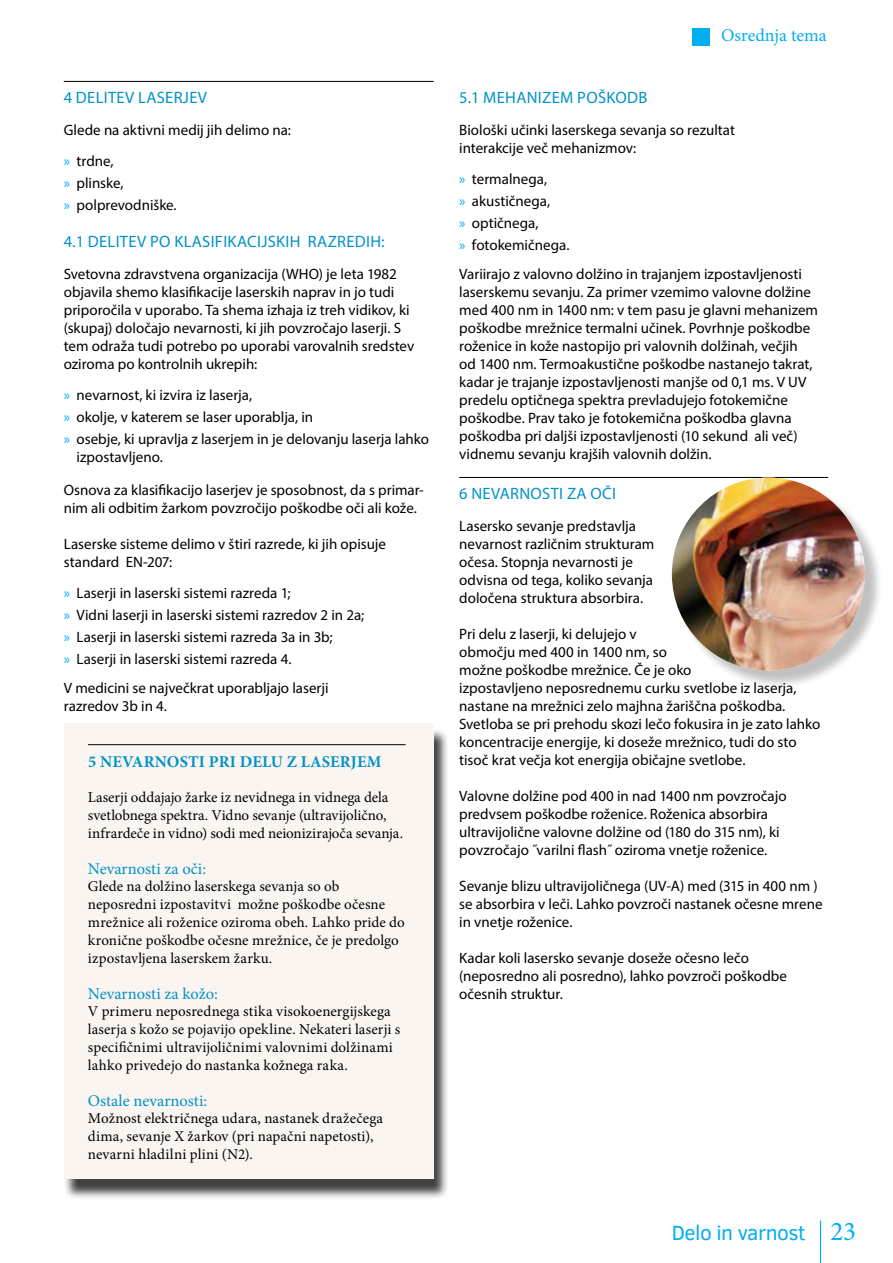
<style>
.page{position:relative;width:893px;height:1263px;background:#fff}
.page>*{position:absolute;margin:0;border:0;box-sizing:border-box;transform-origin:0 0}
.t1{font:21px "Clear Sans";letter-spacing:-.025em;color:#00aeef}
.t2{font:18px "Minion Pro";letter-spacing:-.005em;color:#00aeef}
.t3{font:16.5px "Myriad Pro";letter-spacing:.02em;color:#0092c8}
.t4{font:16.5px "Minion Pro";color:#0092c8}
.t5{font:700 16.5px "Minion Pro";letter-spacing:.01em;color:#0092c8}
.t6{font:15px/18px "Myriad Pro";color:#000}
.t7{font:15px/18px "Minion Pro";letter-spacing:.005em;color:#000}
.s1{color:#00aeef}
.s2{font-family:"Minion Pro";font-size:27px}
</style>
<div class="page">
<hr style="left:820px;top:1220px;width:1px;height:43px;background:#00aeef">
<div style="left:692px;top:29px;width:17px;height:17px;background:#00aeef"></div>
<hr style="left:64px;top:81px;width:370px;height:1px;background:#000">
<hr style="left:459px;top:477px;width:369px;height:1px;background:#000">
<div style="left:63px;top:728px;width:386px;height:472px;background:#000;opacity:.75"></div>
<div style="left:64px;top:724px;width:370px;height:455px;background:#faf5f0"></div>
<hr style="left:88px;top:744px;width:318px;height:1px;background:#000">
<div style="left:674px;top:480px;width:210px;height:209px;background:#000;opacity:.25"></div>
<img style="left:672px;top:478px;width:193px;height:193px;border-radius:96px">
<p class="t3" style="left:64px;top:88px;width:33px">4 Delitev</p>
<p class="t3" style="left:138px;top:88px;width:10px">laserjev</p>
<p class="t6" style="left:64px;top:114px;width:229px;line-height:30.8px">Glede na aktivni medij jih delimo na: <span class="s1">»</span> trdne,</p>
<p class="t6" style="left:64px;top:171px;width:114px;line-height:22.2px"><span class="s1">»</span> plinske,<br><span class="s1">»</span> polprevodniške.</p>
<p class="t3" style="left:64px;top:232px;width:44px">4.1 Delitev</p>
<p class="t3" style="left:150px;top:232px;width:34px">po klasifikacijskih</p>
<p class="t3" style="left:308px;top:232px;width:10px">razredih</p>
<p class="t3" style="left:381px;top:232px;width:5px">:</p>
<p class="t6" style="left:64px;top:265px;width:352px">Svetovna zdravstvena organizacija (WHO) je leta 1982 objavila shemo klasifikacije laserskih naprav in jo tudi priporočila v uporabo. Ta shema izhaja iz treh vidikov, ki (skupaj) določajo nevarnosti, ki jih povzročajo laserji. S tem odraža tudi potrebo po uporabi varovalnih sredstev oziroma po kontrolnih ukrepih:</p>
<p class="t6" style="left:64px;top:383px;width:367px;line-height:22.2px"><span class="s1">»</span> nevarnost, ki izvira iz laserja,<br><span class="s1">»</span> okolje, v katerem se laser uporablja, in<br><span class="s1">»</span> osebje, ki upravlja z laserjem in je delovanju laserja lahko</p>
<p class="t6" style="left:64px;top:440px;width:362px;line-height:32.7px;text-indent:13px">izpostavljeno.<br>Osnova za klasifikacijo laserjev je sposobnost, da s primar-</p>
<p class="t6" style="left:64px;top:499px;width:355px">nim ali odbitim žarkom povzročijo poškodbe oči ali kože.</p>
<p class="t6" style="left:64px;top:535px;width:324px">Laserske sisteme delimo v štiri razrede, ki jih opisuje standard EN-207:</p>
<p class="t6" style="left:64px;top:581px;width:302px;line-height:22.2px"><span class="s1">»</span> Laserji in laserski sistemi razreda 1;<br><span class="s1">»</span> Vidni laserji in laserski sistemi razredov 2 in 2a; <span class="s1">»</span> Laserji in laserski sistemi razreda 3a in 3b;<br><span class="s1">»</span> Laserji in laserski sistemi razreda 4.</p>
<p class="t6" style="left:64px;top:678px;width:266px">V medicini se največkrat uporabljajo laserji razredov 3b in 4.</p>
<p class="t5" style="left:88px;top:750px;width:295px">5 NEVARNOSTI PRI DELU Z LASERJEM</p>
<p class="t7" style="left:88px;top:789px;width:317px">Laserji oddajajo žarke iz nevidnega in vidnega dela svetlobnega spektra. Vidno sevanje (ultravijolično, infrardeče in vidno) sodi med neionizirajoča sevanja.</p>
<p class="t4" style="left:88px;top:857px;width:120px">Nevarnosti za oči:</p>
<p class="t7" style="left:88px;top:878px;width:318px">Glede na dolžino laserskega sevanja so ob neposredni izpostavitvi možne poškodbe očesne mrežnice ali roženice oziroma obeh. Lahko pride do kronične poškodbe očesne mrežnice, če je predolgo izpostavljena laserskem žarku.</p>
<p class="t4" style="left:88px;top:982px;width:131px">Nevarnosti za kožo:</p>
<p class="t7" style="left:88px;top:1003px;width:314px">V primeru neposrednega stika visokoenergijskega laserja s kožo se pojavijo opekline. Nekateri laserji s specifičnimi ultravijoličnimi valovnimi dolžinami lahko privedejo do nastanka kožnega raka.</p>
<p class="t4" style="left:88px;top:1089px;width:121px">Ostale nevarnosti:</p>
<p class="t7" style="left:88px;top:1110px;width:297px">Možnost električnega udara, nastanek dražečega dima, sevanje X žarkov (pri napačni napetosti), nevarni hladilni plini (N2).</p>
<p class="t2" style="left:721px;top:23px;width:107px">Osrednja tema</p>
<p class="t3" style="left:459px;top:88px;width:48px">5.1 Mehanizem</p>
<p class="t3" style="left:577px;top:88px;width:41px">poškodb</p>
<p class="t6" style="left:459px;top:121px;width:277px">Biološki učinki laserskega sevanja so rezultat interakcije več mehanizmov:</p>
<p class="t6" style="left:459px;top:167px;width:112px;line-height:22.2px"><span class="s1">»</span> termalnega,<br><span class="s1">»</span> akustičnega,<br><span class="s1">»</span> optičnega,<br><span class="s1">»</span> fotokemičnega.</p>
<p class="t6" style="left:459px;top:264px;width:360px">Variirajo z valovno dolžino in trajanjem izpostavljenosti laserskemu sevanju. Za primer vzemimo valovne dolžine med 400 nm in 1400 nm: v tem pasu je glavni mehanizem poškodbe mrežnice termalni učinek. Povrhnje poškodbe roženice in kože nastopijo pri valovnih dolžinah, večjih od 1400 nm. Termoakustične poškodbe nastanejo takrat, kadar je trajanje izpostavljenosti manjše od 0,1 ms. V UV predelu optičnega spektra prevladujejo fotokemične poškodbe. Prav tako je fotokemična poškodba glavna poškodba pri daljši izpostavljenosti (10 sekund ali več) vidnemu sevanju krajših valovnih dolžin.</p>
<p class="t3" style="left:459px;top:484px;width:158px">6 NEVARNOSTI ZA OČI</p>
<p class="t6" style="left:459px;top:517px;width:197px">Lasersko sevanje predstavlja nevarnost različnim strukturam očesa. Stopnja nevarnosti je odvisna od tega, koliko sevanja določena struktura absorbira.</p>
<p class="t6" style="left:459px;top:625px;width:363px">Pri delu z laserji, ki delujejo v<br>območju med 400 in 1400 nm, so<br>možne poškodbe mrežnice. Če je oko<br>izpostavljeno neposrednemu curku svetlobe iz laserja, nastane na mrežnici zelo majhna žariščna poškodba.<br>Svetloba se pri prehodu skozi lečo fokusira in je zato lahko koncentracije energije, ki doseže mrežnico, tudi do sto tisoč krat večja kot energija običajne svetlobe.</p>
<p class="t6" style="left:459px;top:787px;width:329px">Valovne dolžine pod 400 in nad 1400 nm povzročajo predvsem poškodbe roženice. Roženica absorbira ultravijolične valovne dolžine od (180 do 315 nm), ki povzročajo ˝varilni flash˝ oziroma vnetje roženice.</p>
<p class="t6" style="left:459px;top:877px;width:365px">Sevanje blizu ultravijoličnega (UV-A) med (315 in 400 nm ) se absorbira v leči. Lahko povzroči nastanek očesne mrene in vnetje roženice.</p>
<p class="t6" style="left:459px;top:949px;width:329px">Kadar koli lasersko sevanje doseže očesno lečo (neposredno ali posredno), lahko povzroči poškodbe očesnih struktur.</p>
<h1 class="t1" style="left:672px;top:1219px;width:186px">Delo in varnost <span class="s2">23</span></h1>
</div>
